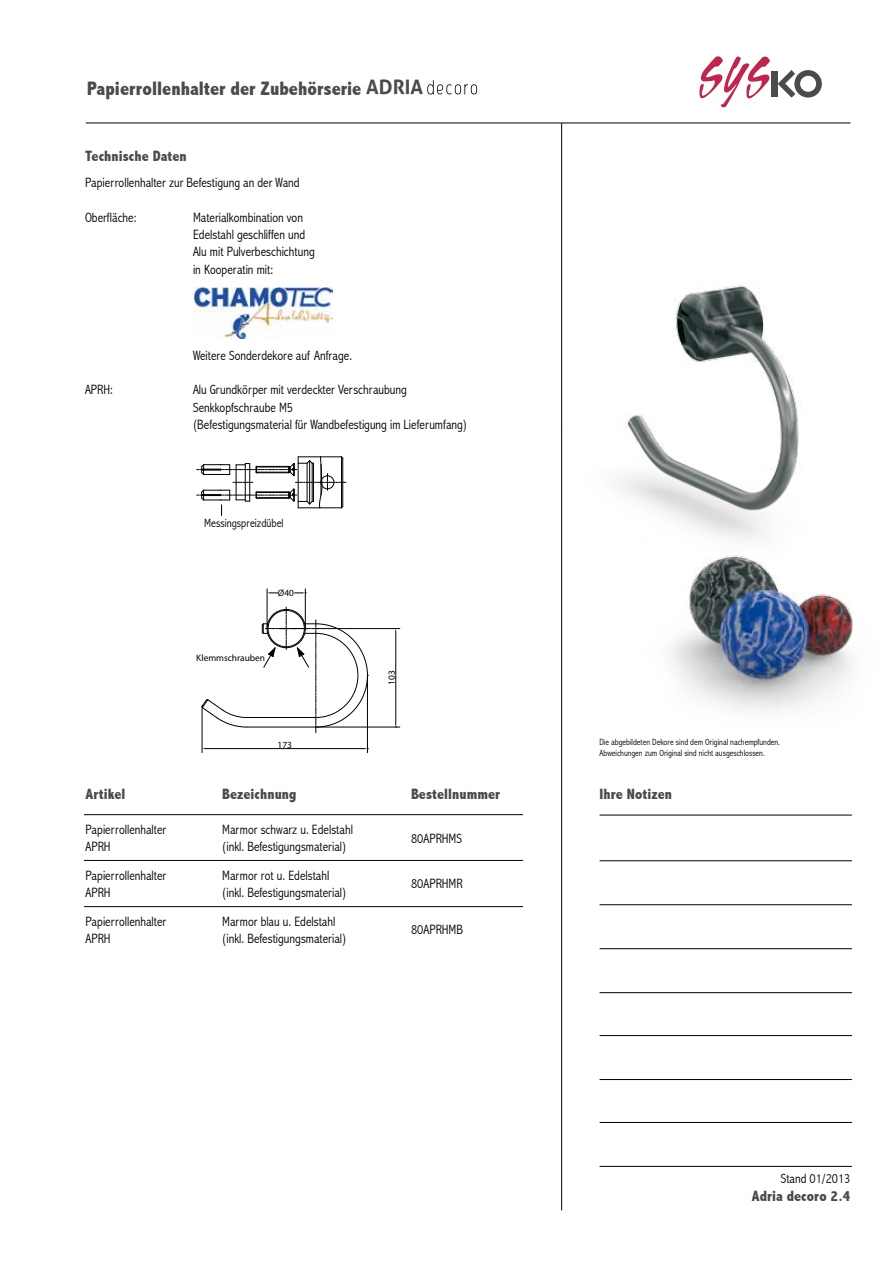
<style>
.page{position:relative;width:893px;height:1263px;background:#fff}
.page>*{position:absolute;margin:0;border:0;box-sizing:border-box;transform-origin:0 0}
.t1{font:800 condensed 19.5px "Abadi";color:#4b4b4d}
.t2{font:800 condensed 15px "Abadi";letter-spacing:.005em;color:#4b4b4d}
.t3{font:300 condensed 13.5px/17.2px "Abadi";color:#000}
.t4{font:300 condensed 12px "Abadi";color:#000}
.t5{font:9.3px "Myriad Pro";color:#000}
.t6{font:300 condensed 9px/10.8px "Abadi";color:#000}
.s1{font-family:"Aller";font-weight:700;font-stretch:normal;font-size:19.95px}
</style>
<div class="page">
<hr style="left:600px;top:860px;width:252px;height:1px;background:#000">
<hr style="left:600px;top:904px;width:252px;height:1px;background:#000">
<hr style="left:600px;top:948px;width:252px;height:1px;background:#000">
<hr style="left:600px;top:992px;width:252px;height:1px;background:#000">
<hr style="left:600px;top:1035px;width:252px;height:1px;background:#000">
<hr style="left:600px;top:1079px;width:252px;height:1px;background:#000">
<hr style="left:600px;top:1122px;width:252px;height:1px;background:#000">
<hr style="left:600px;top:1166px;width:252px;height:1px;background:#000">
<hr style="left:600px;top:815px;width:252px;height:1px;background:#000">
<hr style="left:86px;top:123px;width:764px;height:1px;background:#000">
<hr style="left:561px;top:123px;width:1px;height:1087px;background:#000">
<svg style="left:700px;top:56px;width:70px;height:22px"></svg>
<div style="left:772px;top:71px;width:6px;height:26px;background:#4b4b4d"></div>
<svg style="left:783px;top:70px;width:38px;height:8px"></svg>
<img style="left:458px;top:78px;width:393px;height:490px">
<hr style="left:84px;top:814px;width:439px;height:1px;background:#000">
<hr style="left:84px;top:860px;width:439px;height:1px;background:#000">
<hr style="left:84px;top:906px;width:439px;height:1px;background:#000">
<svg style="left:427px;top:80px;width:50px;height:14px"></svg>
<hr style="left:246px;top:727px;width:70px;height:1px;background:#000">
<hr style="left:246px;top:717px;width:70px;height:1px;background:#000">
<hr style="left:267px;top:589px;width:1px;height:38px;background:#000">
<hr style="left:305px;top:589px;width:1px;height:38px;background:#000">
<svg style="left:267px;top:592px;width:11px;height:2px"></svg>
<svg style="left:295px;top:592px;width:11px;height:2px"></svg>
<hr style="left:317px;top:628px;width:83px;height:1px;background:#000">
<hr style="left:317px;top:727px;width:83px;height:1px;background:#000">
<hr style="left:395px;top:632px;width:1px;height:92px;background:#000">
<hr style="left:202px;top:707px;width:1px;height:46px;background:#000">
<hr style="left:367px;top:676px;width:1px;height:77px;background:#000">
<hr style="left:205px;top:748px;width:159px;height:1px;background:#000">
<svg style="left:201px;top:699px;width:46px;height:29px"></svg>
<svg style="left:261px;top:607px;width:107px;height:126px"></svg>
<svg style="left:197px;top:456px;width:149px;height:60px"></svg>
<div style="left:321px;top:476px;width:13px;height:13px;border:1px solid #000;border-radius:50%"></div>
<img style="left:194px;top:288px;width:139px;height:51px">
<img style="left:635px;top:472px;width:218px;height:239px">
<h1 class="t1" style="left:87px;top:77px;width:338px">Papierrollenhalter der Zubehörserie <span class="s1">ADRIA</span></h1>
<p class="t2" style="left:85px;top:147px;width:103px">Technische Daten</p>
<p class="t3" style="left:85px;top:174px;width:216px">Papierrollenhalter zur Befestigung an der Wand</p>
<p class="t3" style="left:85px;top:209px;width:53px">Oberfläche:</p>
<p class="t3" style="left:193px;top:209px;width:123px">Materialkombination von<br>Edelstahl geschliffen und<br>Alu mit Pulverbeschichtung in Kooperatin mit:</p>
<p class="t3" style="left:193px;top:347px;width:161px">Weitere Sonderdekore auf Anfrage.</p>
<p class="t3" style="left:85px;top:381px;width:29px">APRH:</p>
<p class="t3" style="left:193px;top:381px;width:276px">Alu Grundkörper mit verdeckter Verschraubung<br>Senkkopfschraube M5<br>(Befestigungsmaterial für Wandbefestigung im Lieferumfang)</p>
<p class="t4" style="left:204px;top:516px;width:81px">Messingspreizdübel</p>
<p class="t5" style="left:278px;top:587px;width:18px">Ø40</p>
<p class="t5" style="left:196px;top:652px;width:70px">Klemmschrauben</p>
<p class="t2" style="left:85px;top:785px;width:41px">Artikel</p>
<p class="t3" style="left:85px;top:821px;width:82px">Papierrollenhalter<br>APRH</p>
<p class="t3" style="left:85px;top:866px;width:82px">Papierrollenhalter<br>APRH</p>
<p class="t3" style="left:85px;top:913px;width:82px">Papierrollenhalter<br>APRH</p>
<p class="t5" style="left:278px;top:739px;width:16px">173</p>
<p class="t2" style="left:222px;top:785px;width:76px">Bezeichnung</p>
<p class="t3" style="left:222px;top:821px;width:132px">Marmor schwarz u. Edelstahl (inkl. Befestigungsmaterial)</p>
<p class="t3" style="left:222px;top:867px;width:126px">Marmor rot u. Edelstahl (inkl. Befestigungsmaterial)</p>
<p class="t3" style="left:222px;top:913px;width:126px">Marmor blau u. Edelstahl (inkl. Befestigungsmaterial)</p>
<p class="t5" style="left:386px;top:685px;width:16px;rotate:-90deg">103</p>
<p class="t2" style="left:411px;top:785px;width:91px">Bestellnummer</p>
<p class="t3" style="left:411px;top:829px;width:53px">80APRHMS</p>
<p class="t3" style="left:411px;top:875px;width:53px">80APRHMR</p>
<p class="t3" style="left:411px;top:921px;width:54px">80APRHMB</p>
<p class="t6" style="left:600px;top:736px;width:182px">Die abgebildeten Dekore sind dem Original nachempfunden.<br>Abweichungen zum Original sind nicht ausgeschlossen.</p>
<p class="t2" style="left:600px;top:785px;width:74px">Ihre Notizen</p>
<p class="t3" style="left:781px;top:1170px;width:71px">Stand 01/2013</p>
<p class="t2" style="left:752px;top:1188px;width:100px">Adria decoro 2.4</p>
</div>
